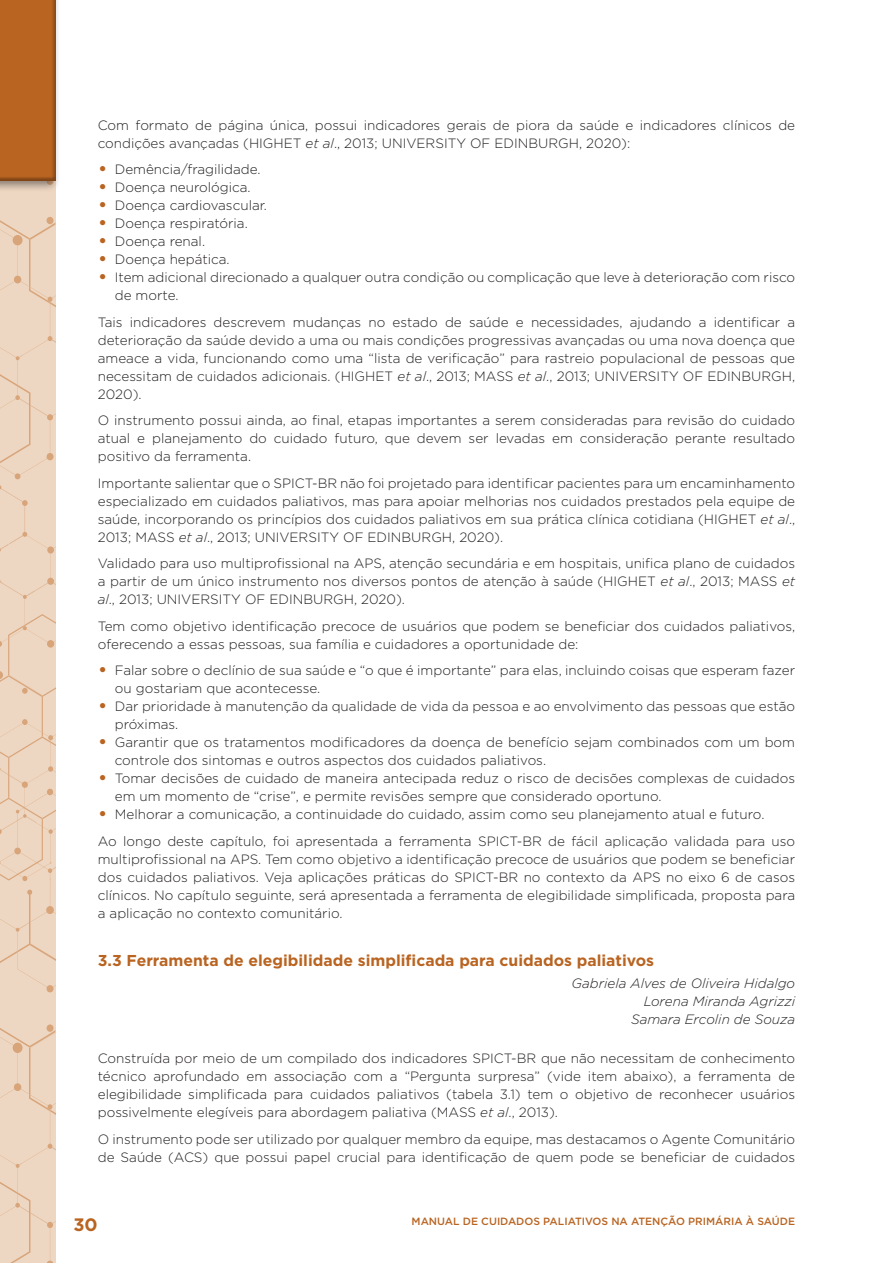
<style>
.page{position:relative;width:893px;height:1263px;background:#fff}
.page>*{position:absolute;margin:0;border:0;box-sizing:border-box;transform-origin:0 0}
.t1{font:700 18px "Gotham";color:#b96421}
.t2{font:700 15.75px "Gotham";color:#b96421}
.t3{font:300 13.5px/18px "Gotham";color:#231f20}
.t4{font:italic 300 13.5px/18px "Gotham";color:#231f20;text-align:right}
.t5{font:500 10.5px "Gotham";color:#b96421}
.s1{font-style:italic}
.s2{font-size:21px;color:#b96421}
</style>
<div class="page">
<svg style="left:0;top:192px;width:55px;height:287px;background:#ecd4be"></svg>
<svg style="left:0;top:485px;width:55px;height:778px;background:#ecd3bd"></svg>
<div style="left:0;top:0;width:61px;height:192px;background:#231f20;opacity:.5"></div>
<div style="left:0;top:0;width:57px;height:182px;background:#231f20;opacity:.35"></div>
<p class="t3" style="left:98px;top:116px;width:699px">Com formato de página única, possui indicadores gerais de piora da saúde e indicadores clínicos de condições avançadas (HIGHET <span class="s1">et al</span>., 2013; UNIVERSITY OF EDINBURGH, 2020):</p>
<p class="t3" style="left:98px;top:160px;width:164px"><span class="s2">•</span> Demência/fragilidade.</p>
<p class="t3" style="left:98px;top:178px;width:154px"><span class="s2">•</span> Doença neurológica.</p>
<p class="t3" style="left:98px;top:196px;width:171px"><span class="s2">•</span> Doença cardiovascular.</p>
<p class="t3" style="left:98px;top:214px;width:151px"><span class="s2">•</span> Doença respiratória.</p>
<p class="t3" style="left:98px;top:232px;width:109px"><span class="s2">•</span> Doença renal.</p>
<p class="t3" style="left:98px;top:250px;width:133px"><span class="s2">•</span> Doença hepática.</p>
<p class="t3" style="left:115px;top:268px;width:682px;text-indent:-17px"><span class="s2">•</span> Item adicional direcionado a qualquer outra condição ou complicação que leve à deterioração com risco de morte.</p>
<p class="t3" style="left:98px;top:313px;width:699px;text-align:justify">Tais indicadores descrevem mudanças no estado de saúde e necessidades, ajudando a identificar a deterioração da saúde devido a uma ou mais condições progressivas avançadas ou uma nova doença que ameace a vida, funcionando como uma “lista de verificação” para rastreio populacional de pessoas que necessitam de cuidados adicionais. (HIGHET <span class="s1">et al</span>., 2013; MASS <span class="s1">et al</span>., 2013; UNIVERSITY OF EDINBURGH, 2020).</p>
<p class="t3" style="left:98px;top:411px;width:699px;text-align:justify">O instrumento possui ainda, ao final, etapas importantes a serem consideradas para revisão do cuidado atual e planejamento do cuidado futuro, que devem ser levadas em consideração perante resultado positivo da ferramenta.</p>
<p class="t3" style="left:98px;top:474px;width:699px;text-align:justify">Importante salientar que o SPICT-BR não foi projetado para identificar pacientes para um encaminhamento especializado em cuidados paliativos, mas para apoiar melhorias nos cuidados prestados pela equipe de saúde, incorporando os princípios dos cuidados paliativos em sua prática clínica cotidiana (HIGHET <span class="s1">et al</span>., 2013; MASS <span class="s1">et al</span>., 2013; UNIVERSITY OF EDINBURGH, 2020).</p>
<p class="t3" style="left:98px;top:554px;width:699px;text-align:justify">Validado para uso multiprofissional na APS, atenção secundária e em hospitais, unifica plano de cuidados a partir de um único instrumento nos diversos pontos de atenção à saúde (HIGHET <span class="s1">et al</span>., 2013; MASS <span class="s1">et al</span>., 2013; UNIVERSITY OF EDINBURGH, 2020).</p>
<p class="t3" style="left:98px;top:617px;width:699px">Tem como objetivo identificação precoce de usuários que podem se beneficiar dos cuidados paliativos, oferecendo a essas pessoas, sua família e cuidadores a oportunidade de:</p>
<p class="t3" style="left:115px;top:661px;width:682px;text-indent:-17px"><span class="s2">•</span> Falar sobre o declínio de sua saúde e “o que é importante” para elas, incluindo coisas que esperam fazer ou gostariam que acontecesse.</p>
<p class="t3" style="left:115px;top:697px;width:682px;text-indent:-17px"><span class="s2">•</span> Dar prioridade à manutenção da qualidade de vida da pessoa e ao envolvimento das pessoas que estão próximas.</p>
<p class="t3" style="left:115px;top:733px;width:682px;text-indent:-17px"><span class="s2">•</span> Garantir que os tratamentos modificadores da doença de benefício sejam combinados com um bom controle dos sintomas e outros aspectos dos cuidados paliativos.</p>
<p class="t3" style="left:115px;top:769px;width:682px;text-indent:-17px"><span class="s2">•</span> Tomar decisões de cuidado de maneira antecipada reduz o risco de decisões complexas de cuidados em um momento de “crise”, e permite revisões sempre que considerado oportuno.</p>
<p class="t3" style="left:98px;top:801px;width:699px;line-height:26.5px"><span class="s2">•</span> Melhorar a comunicação, a continuidade do cuidado, assim como seu planejamento atual e futuro.<br>Ao longo deste capítulo, foi apresentada a ferramenta SPICT-BR de fácil aplicação validada para uso</p>
<p class="t3" style="left:98px;top:850px;width:699px;text-align:justify">multiprofissional na APS. Tem como objetivo a identificação precoce de usuários que podem se beneficiar dos cuidados paliativos. Veja aplicações práticas do SPICT-BR no contexto da APS no eixo 6 de casos clínicos. No capítulo seguinte, será apresentada a ferramenta de elegibilidade simplificada, proposta para a aplicação no contexto comunitário.</p>
<p class="t2" style="left:98px;top:950px;width:558px">3.3 Ferramenta de elegibilidade simplificada para cuidados paliativos</p>
<p class="t4" style="left:571px;top:974px;width:225px">Gabriela Alves de Oliveira Hidalgo<br>Lorena Miranda Agrizzi<br>Samara Ercolin de Souza</p>
<p class="t3" style="left:98px;top:1049px;width:699px;text-align:justify">Construída por meio de um compilado dos indicadores SPICT-BR que não necessitam de conhecimento técnico aprofundado em associação com a “Pergunta surpresa” (vide item abaixo), a ferramenta de elegibilidade simplificada para cuidados paliativos (tabela 3.1) tem o objetivo de reconhecer usuários possivelmente elegíveis para abordagem paliativa (MASS <span class="s1">et al</span>., 2013).</p>
<p class="t3" style="left:98px;top:1130px;width:699px">O instrumento pode ser utilizado por qualquer membro da equipe, mas destacamos o Agente Comunitário de Saúde (ACS) que possui papel crucial para identificação de quem pode se beneficiar de cuidados</p>
<h1 class="t1" style="left:73px;top:1212px;width:26px">30</h1>
<p class="t5" style="left:412px;top:1214px;width:385px">MANUAL DE CUIDADOS PALIATIVOS NA ATENÇÃO PRIMÁRIA À SAÚDE</p>
</div>
